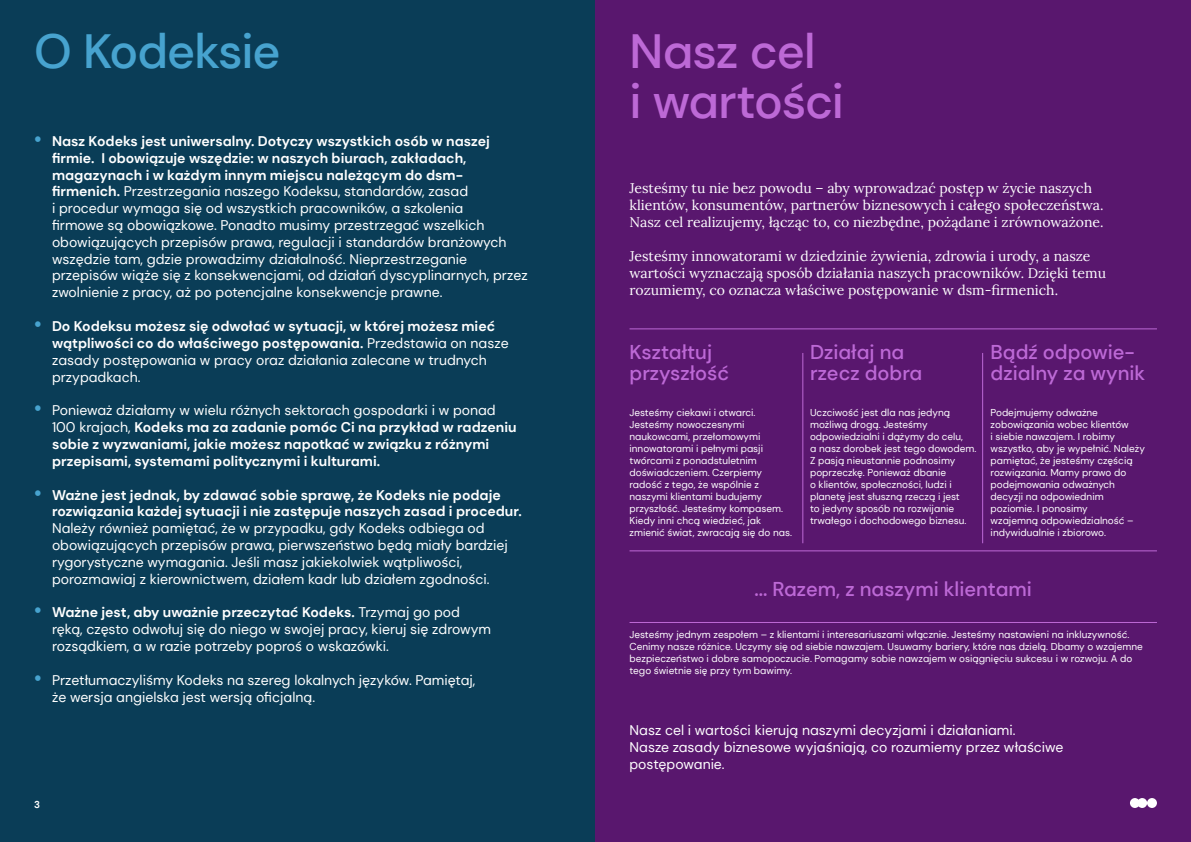
<style>
.page{position:relative;width:1191px;height:842px;background:#fff}
.page>*{position:absolute;margin:0;border:0;box-sizing:border-box;transform-origin:0 0}
.t1{font:500 48px/50px "DM Sans";letter-spacing:-.025em;color:#bd69d6}
.t2{font:500 48px "DM Sans";letter-spacing:-.025em;color:#47a3cf}
.t3{font:500 20px/21px "DM Sans";color:#bd69d6}
.t4{font:14px/16.8px "DM Sans";color:#fff}
.t5{font:700 14px/16.8px "DM Sans";color:#fff}
.t6{font:14px/17px "Lora";color:#fff}
.t7{font:10px/12px "DM Sans";color:#fff}
.t8{font:700 10px "DM Sans";color:#fff}
.s1{font-weight:700;font-size:20px;color:#47a3cf}
.s2{font-weight:700}
.s3{font-size:20px;color:#47a3cf}
.s4{font-weight:400}
</style>
<div class="page">
<div style="left:0;top:0;width:595px;height:842px;background:#0a3d57"></div>
<div style="left:595px;top:0;width:596px;height:842px;background:#59176e"></div>
<hr style="left:802px;top:353px;width:1px;height:190px;background:#bd69d6">
<hr style="left:982px;top:353px;width:1px;height:190px;background:#bd69d6">
<hr style="left:629px;top:550px;width:528px;height:1px;background:#bd69d6">
<hr style="left:629px;top:328px;width:528px;height:1px;background:#bd69d6">
<hr style="left:629px;top:622px;width:528px;height:1px;background:#bd69d6">
<svg style="left:1130px;top:798px;width:27px;height:10px"></svg>
<h1 class="t2" style="left:34px;top:21px;width:248px">O Kodeksie</h1>
<p class="t4" style="left:52px;top:133px;width:477px;text-indent:-18px"><span class="s1">•</span> <span class="s2">Nasz Kodeks jest uniwersalny. Dotyczy wszystkich osób w naszej firmie. I obowiązuje wszędzie: w naszych biurach, zakładach, magazynach i w każdym innym miejscu należącym do dsm&shy;firmenich.</span> Przestrzegania naszego Kodeksu, standardów, zasad<br>i procedur wymaga się od wszystkich pracowników, a szkolenia<br>firmowe są obowiązkowe. Ponadto musimy przestrzegać wszelkich obowiązujących przepisów prawa, regulacji i standardów branżowych wszędzie tam, gdzie prowadzimy działalność. Nieprzestrzeganie przepisów wiąże się z konsekwencjami, od działań dyscyplinarnych, przez zwolnienie z pracy, aż po potencjalne konsekwencje prawne.</p>
<p class="t5" style="left:52px;top:318px;width:458px;text-indent:-18px"><span class="s3">•</span> Do Kodeksu możesz się odwołać w sytuacji, w której możesz mieć wątpliwości co do właściwego postępowania. <span class="s4">Przedstawia on nasze zasady postępowania w pracy oraz działania zalecane w trudnych przypadkach.</span></p>
<p class="t5" style="left:52px;top:402px;width:466px;text-indent:-18px"><span class="s3">•</span> <span class="s4">Ponieważ działamy w wielu różnych sektorach gospodarki i w ponad 100 krajach,</span> Kodeks ma za zadanie pomóc Ci na przykład w radzeniu sobie z wyzwaniami, jakie możesz napotkać w związku z różnymi przepisami, systemami politycznymi i kulturami.</p>
<p class="t5" style="left:52px;top:486px;width:471px;text-indent:-18px"><span class="s3">•</span> Ważne jest jednak, by zdawać sobie sprawę, że Kodeks nie podaje rozwiązania każdej sytuacji i nie zastępuje naszych zasad i procedur.</p>
<p class="t4" style="left:52px;top:520px;width:457px">Należy również pamiętać, że w przypadku, gdy Kodeks odbiega od obowiązujących przepisów prawa, pierwszeństwo będą miały bardziej rygorystyczne wymagania. Jeśli masz jakiekolwiek wątpliwości, porozmawiaj z kierownictwem, działem kadr lub działem zgodności.</p>
<p class="t4" style="left:52px;top:604px;width:440px;text-indent:-18px"><span class="s1">•</span> <span class="s2">Ważne jest, aby uważnie przeczytać Kodeks.</span> Trzymaj go pod ręką, często odwołuj się do niego w swojej pracy, kieruj się zdrowym rozsądkiem, a w razie potrzeby poproś o wskazówki.</p>
<p class="t4" style="left:52px;top:671px;width:425px;text-indent:-18px"><span class="s1">•</span> Przetłumaczyliśmy Kodeks na szereg lokalnych języków. Pamiętaj, że wersja angielska jest wersją oficjalną.</p>
<p class="t8" style="left:34px;top:798px;width:7px">3</p>
<h1 class="t1" style="left:629px;top:26px;width:216px">Nasz cel<br>i wartości</h1>
<p class="t6" style="left:629px;top:178px;width:475px">Jesteśmy tu nie bez powodu – aby wprowadzać postęp w życie naszych klientów, konsumentów, partnerów biznesowych i całego społeczeństwa.<br>Nasz cel realizujemy, łącząc to, co niezbędne, pożądane i zrównoważone.</p>
<p class="t6" style="left:629px;top:246px;width:478px">Jesteśmy innowatorami w dziedzinie żywienia, zdrowia i urody, a nasze wartości wyznaczają sposób działania naszych pracowników. Dzięki temu rozumiemy, co oznacza właściwe postępowanie w dsm-firmenich.</p>
<h2 class="t3" style="left:629px;top:341px;width:101px">Kształtuj przyszłość</h2>
<p class="t7" style="left:629px;top:407px;width:164px">Jesteśmy ciekawi i otwarci.<br>Jesteśmy nowoczesnymi naukowcami, przełomowymi innowatorami i pełnymi pasji twórcami z ponadstuletnim doświadczeniem. Czerpiemy radość z tego, że wspólnie z naszymi klientami budujemy przyszłość. Jesteśmy kompasem.<br>Kiedy inni chcą wiedzieć, jak zmienić świat, zwracają się do nas.</p>
<h2 class="t3" style="left:810px;top:341px;width:114px">Działaj na rzecz dobra</h2>
<p class="t7" style="left:810px;top:407px;width:168px">Uczciwość jest dla nas jedyną możliwą drogą. Jesteśmy odpowiedzialni i dążymy do celu,<br>a nasz dorobek jest tego dowodem.<br>Z pasją nieustannie podnosimy poprzeczkę. Ponieważ dbanie<br>o klientów, społeczności, ludzi i planetę jest słuszną rzeczą i jest<br>to jedyny sposób na rozwijanie trwałego i dochodowego biznesu.</p>
<h2 class="t3" style="left:990px;top:341px;width:156px">Bądź odpowie&shy;dzialny za wynik</h2>
<p class="t7" style="left:990px;top:407px;width:156px">Podejmujemy odważne zobowiązania wobec klientów<br>i siebie nawzajem. I robimy wszystko, aby je wypełnić. Należy pamiętać, że jesteśmy częścią rozwiązania. Mamy prawo do podejmowania odważnych decyzji na odpowiednim poziomie. I ponosimy<br>wzajemną odpowiedzialność – indywidualnie i zbiorowo.</p>
<h2 class="t3" style="left:754px;top:578px;width:279px">... Razem, z naszymi klientami</h2>
<p class="t7" style="left:629px;top:628px;width:515px">Jesteśmy jednym zespołem – z klientami i interesariuszami włącznie. Jesteśmy nastawieni na inkluzywność.<br>Cenimy nasze różnice. Uczymy się od siebie nawzajem. Usuwamy bariery, które nas dzielą. Dbamy o wzajemne bezpieczeństwo i dobre samopoczucie. Pomagamy sobie nawzajem w osiągnięciu sukcesu i w rozwoju. A do tego świetnie się przy tym bawimy.</p>
<p class="t4" style="left:629px;top:722px;width:435px">Nasz cel i wartości kierują naszymi decyzjami i działaniami.<br>Nasze zasady biznesowe wyjaśniają, co rozumiemy przez właściwe postępowanie.</p>
</div>
